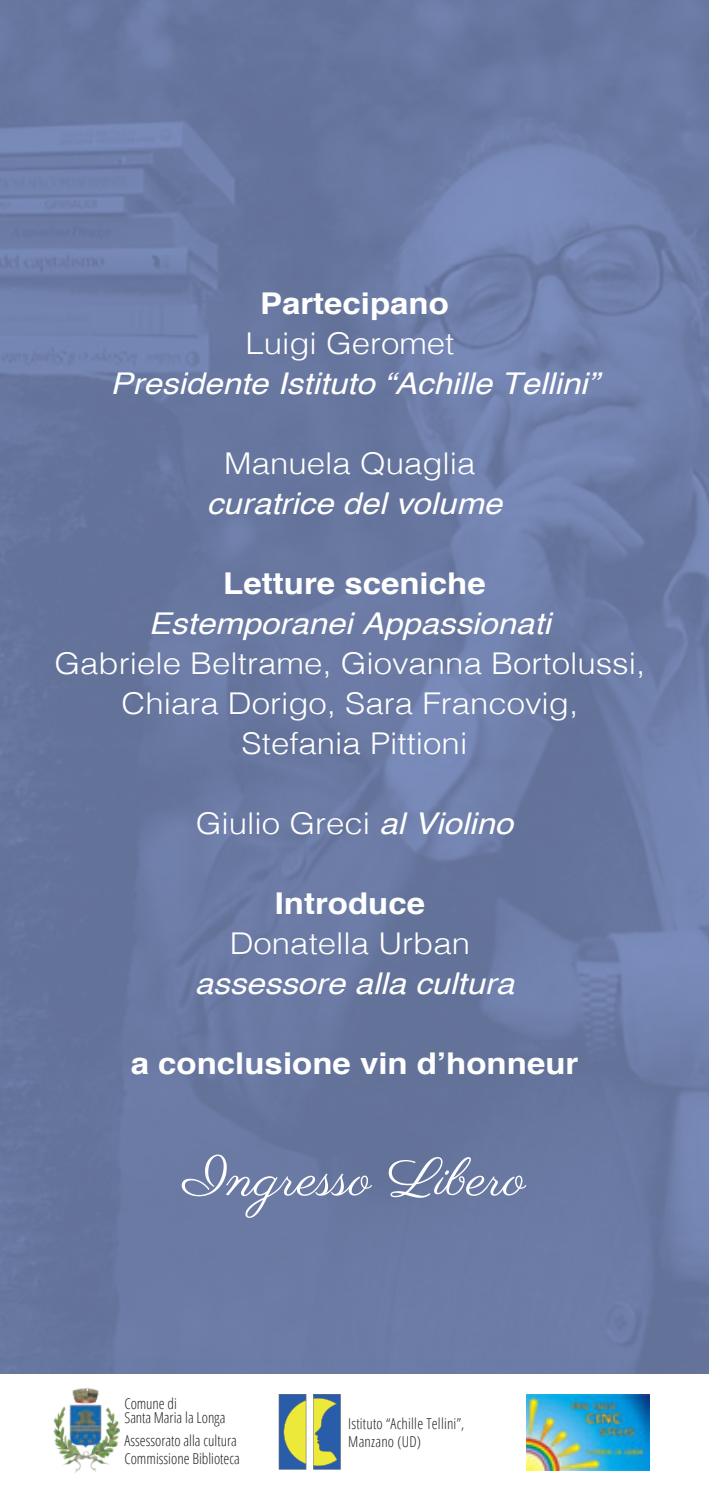
<style>
.page{position:relative;width:709px;height:1489px;background:#fff}
.page>*{position:absolute;margin:0;border:0;box-sizing:border-box;transform-origin:0 0}
.t1{font:52.5px "Parisienne";color:#fff;scale:1.1 1}
.t2{font:300 30px/40px "Helvetica";color:#fff;text-align:center;scale:1.1 1}
.t3{font:italic 30px/40px "Helvetica";color:#fff;text-align:center;scale:1.1 1}
.t4{font:700 30px "Helvetica";color:#fff;scale:1.1 1}
.t5{font:300 condensed 15px/18px "Open Sans";color:#231f20}
.s1{font-weight:700;font-style:normal}
.s2{font-weight:300;font-style:normal}
.s3{font-weight:700}
.s4{font-weight:400;font-style:italic}
</style>
<div class="page">
<img style="left:0;top:0;width:709px;height:1374px">
<img style="left:53px;top:1388px;width:67px;height:84px">
<img style="left:526px;top:1394px;width:124px;height:76px">
<svg style="left:279px;top:1394px;width:28px;height:75px;background:#8da373"></svg>
<svg style="left:313px;top:1394px;width:27px;height:75px;background:#73907e"></svg>
<p class="t3" style="left:110px;top:284px;width:445px"><span class="s1">Partecipano<br></span><span class="s2">Luigi Geromet<br></span>Presidente Istituto “Achille Tellini”</p>
<p class="t3" style="left:207px;top:444px;width:270px"><span class="s2">Manuela Quaglia </span>curatrice del volume</p>
<p class="t2" style="left:54px;top:561px;width:538px"><span class="s3">Letture sceniche<br></span><span class="s4">Estemporanei Appassionati<br></span>Gabriele Beltrame, Giovanna Bortolussi,<br>Chiara Dorigo, Sara Francovig,<br>Stefania Pittioni</p>
<p class="t2" style="left:196px;top:801px;width:290px">Giulio Greci <span class="s4">al Violino</span></p>
<p class="t3" style="left:195px;top:884px;width:292px"><span class="s1">Introduce<br></span><span class="s2">Donatella Urban </span>assessore alla cultura</p>
<p class="t4" style="left:131px;top:1039px;width:408px">a conclusione vin d’honneur</p>
<p class="t1" style="left:183px;top:1146px;width:312px">Ingresso Libero</p>
<p class="t5" style="left:124px;top:1395px;width:103px;line-height:14.8px">Comune di<br>Santa Maria la Longa</p>
<p class="t5" style="left:124px;top:1430px;width:117px">Assessorato alla cultura<br>Commissione Biblioteca</p>
<p class="t5" style="left:348px;top:1413px;width:118px">Istituto “Achille Tellini”,<br>Manzano (UD)</p>
</div>
